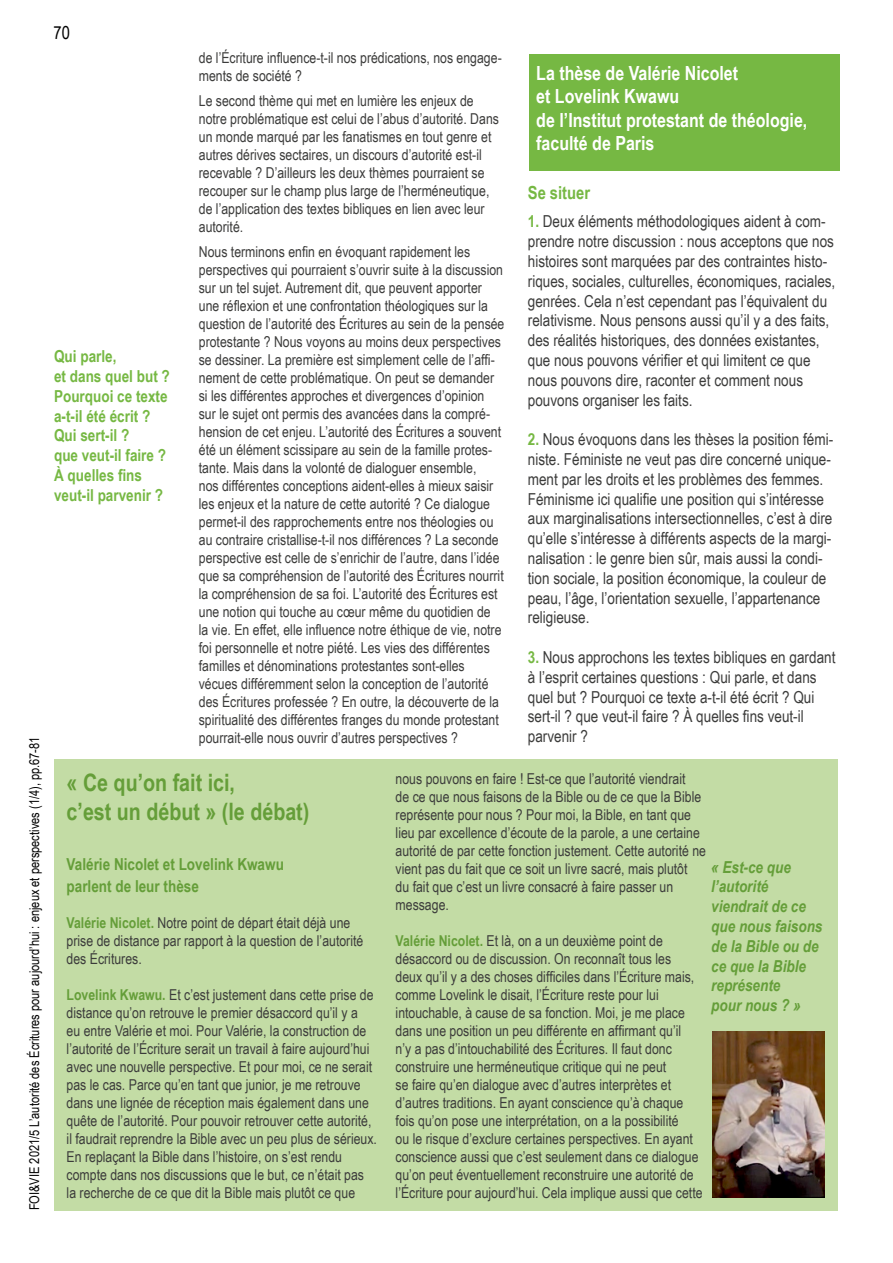
<style>
.page{position:relative;width:893px;height:1263px;background:#fff}
.page>*{position:absolute;margin:0;border:0;box-sizing:border-box;transform-origin:0 0}
.t1{font:700 24px/28.8px "Arial Narrow";color:#659e39}
.t2{font:700 19.5px/23.4px "Arial Narrow";color:#fff}
.t3{font:700 18px "Arial Narrow";color:#76b843}
.t4{font:18px "Arial Narrow";color:#000}
.t5{font:16.5px/19.8px "Arial Narrow";color:#3c3c3b}
.t6{font:700 16.5px/19.8px "Arial Narrow";color:#76b843}
.t7{font:italic 700 16.5px/19.8px "Arial Narrow";color:#659e39}
.t8{font:700 16.5px/21.6px "Arial Narrow";color:#659e39}
.t9{font:15px/18px "Arial Narrow";color:#3c3c3b}
.t10{font:13.5px "Arial Narrow";color:#000}
.s1{font-weight:700;color:#76b843}
.s2{font-weight:700;color:#659e39}
</style>
<div class="page">
<div style="left:529px;top:54px;width:310px;height:116px;background:#76b843"></div>
<div style="left:54px;top:759px;width:783px;height:451px;background:#c3dca5"></div>
<img style="left:712px;top:1031px;width:113px;height:167px">
<p class="t10" style="left:24px;top:1210px;width:475px;rotate:-90deg">FOI&amp;VIE 2021/5 L’autorité des Écritures pour aujourd’hui : enjeux et perspectives (1/4), pp.67-81</p>
<p class="t4" style="left:54px;top:20px;width:18px">70</p>
<p class="t6" style="left:54px;top:346px;width:117px">Qui parle,<br>et dans quel but ?<br>Pourquoi ce texte a-t-il été écrit ?<br>Qui sert-il ?<br>que veut-il faire ?<br>À quelles fins veut-il parvenir ?</p>
<p class="t9" style="left:199px;top:48px;width:304px">de l’Écriture influence-t-il nos prédications, nos engage&shy;ments de société ?</p>
<p class="t9" style="left:199px;top:91px;width:302px">Le second thème qui met en lumière les enjeux de notre problématique est celui de l’abus d’autorité. Dans un monde marqué par les fanatismes en tout genre et autres dérives sectaires, un discours d’autorité est-il recevable ? D’ailleurs les deux thèmes pourraient se recouper sur le champ plus large de l’herméneutique, de l’application des textes bibliques en lien avec leur autorité.</p>
<p class="t9" style="left:199px;top:242px;width:307px">Nous terminons enfin en évoquant rapidement les perspectives qui pourraient s’ouvrir suite à la discussion sur un tel sujet. Autrement dit, que peuvent apporter une réflexion et une confrontation théologiques sur la question de l’autorité des Écritures au sein de la pensée protestante ? Nous voyons au moins deux perspectives se dessiner. La première est simplement celle de l’affi&shy;nement de cette problématique. On peut se demander si les différentes approches et divergences d’opinion sur le sujet ont permis des avancées dans la compré&shy;hension de cet enjeu. L’autorité des Écritures a souvent été un élément scissipare au sein de la famille protes&shy;tante. Mais dans la volonté de dialoguer ensemble,<br>nos différentes conceptions aident-elles à mieux saisir les enjeux et la nature de cette autorité ? Ce dialogue permet-il des rapprochements entre nos théologies ou au contraire cristallise-t-il nos différences ? La seconde perspective est celle de s’enrichir de l’autre, dans l’idée que sa compréhension de l’autorité des Écritures nourrit la compréhension de sa foi. L’autorité des Écritures est une notion qui touche au cœur même du quotidien de<br>la vie. En effet, elle influence notre éthique de vie, notre foi personnelle et notre piété. Les vies des différentes familles et dénominations protestantes sont-elles vécues différemment selon la conception de l’autorité des Écritures professée ? En outre, la découverte de la spiritualité des différentes franges du monde protestant pourrait-elle nous ouvrir d’autres perspectives ?</p>
<h2 class="t2" style="left:536px;top:60px;width:272px">La thèse de Valérie Nicolet<br>et Lovelink Kwawu<br>de l’Institut protestant de théologie, faculté de Paris</h2>
<p class="t3" style="left:528px;top:179px;width:64px">Se situer</p>
<p class="t5" style="left:528px;top:211px;width:309px"><span class="s1">1.</span> Deux éléments méthodologiques aident à com&shy;prendre notre discussion : nous acceptons que nos histoires sont marquées par des contraintes histo&shy;riques, sociales, culturelles, économiques, raciales, genrées. Cela n’est cependant pas l’équivalent du relativisme. Nous pensons aussi qu’il y a des faits, des réalités historiques, des données existantes, que nous pouvons vérifier et qui limitent ce que nous pouvons dire, raconter et comment nous pouvons organiser les faits.</p>
<p class="t5" style="left:528px;top:429px;width:307px"><span class="s1">2.</span> Nous évoquons dans les thèses la position fémi&shy;niste. Féministe ne veut pas dire concerné unique&shy;ment par les droits et les problèmes des femmes.<br>Féminisme ici qualifie une position qui s’intéresse aux marginalisations intersectionnelles, c’est à dire qu’elle s’intéresse à différents aspects de la margi&shy;nalisation : le genre bien sûr, mais aussi la condi&shy;tion sociale, la position économique, la couleur de peau, l’âge, l’orientation sexuelle, l’appartenance religieuse.</p>
<p class="t5" style="left:528px;top:647px;width:309px"><span class="s1">3.</span> Nous approchons les textes bibliques en gardant à l’esprit certaines questions : Qui parle, et dans quel but ? Pourquoi ce texte a-t-il été écrit ? Qui sert-il ? que veut-il faire ? À quelles fins veut-il parvenir ?</p>
<h1 class="t1" style="left:67px;top:767px;width:244px">« Ce qu’on fait ici,<br>c’est un début » (le débat)</h1>
<p class="t8" style="left:67px;top:853px;width:219px">Valérie Nicolet et Lovelink Kwawu parlent de leur thèse</p>
<p class="t9" style="left:67px;top:913px;width:298px"><span class="s2">Valérie Nicolet.</span> Notre point de départ était déjà une prise de distance par rapport à la question de l’autorité des Écritures.</p>
<p class="t9" style="left:67px;top:985px;width:312px"><span class="s2">Lovelink Kwawu.</span> Et c’est justement dans cette prise de distance qu’on retrouve le premier désaccord qu’il y a<br>eu entre Valérie et moi. Pour Valérie, la construction de l’autorité de l’Écriture serait un travail à faire aujourd’hui avec une nouvelle perspective. Et pour moi, ce ne serait pas le cas. Parce qu’en tant que junior, je me retrouve dans une lignée de réception mais également dans une quête de l’autorité. Pour pouvoir retrouver cette autorité, il faudrait reprendre la Bible avec un peu plus de sérieux.<br>En replaçant la Bible dans l’histoire, on s’est rendu compte dans nos discussions que le but, ce n’était pas la recherche de ce que dit la Bible mais plutôt ce que</p>
<p class="t9" style="left:396px;top:769px;width:312px">nous pouvons en faire ! Est-ce que l’autorité viendrait<br>de ce que nous faisons de la Bible ou de ce que la Bible représente pour nous ? Pour moi, la Bible, en tant que lieu par excellence d’écoute de la parole, a une certaine autorité de par cette fonction justement. Cette autorité ne vient pas du fait que ce soit un livre sacré, mais plutôt<br>du fait que c’est un livre consacré à faire passer un message.</p>
<p class="t9" style="left:396px;top:931px;width:308px"><span class="s2">Valérie Nicolet.</span> Et là, on a un deuxième point de désaccord ou de discussion. On reconnaît tous les<br>deux qu’il y a des choses difficiles dans l’Écriture mais, comme Lovelink le disait, l’Écriture reste pour lui intouchable, à cause de sa fonction. Moi, je me place dans une position un peu différente en affirmant qu’il<br>n’y a pas d’intouchabilité des Écritures. Il faut donc construire une herméneutique critique qui ne peut<br>se faire qu’en dialogue avec d’autres interprètes et d’autres traditions. En ayant conscience qu’à chaque fois qu’on pose une interprétation, on a la possibilité<br>ou le risque d’exclure certaines perspectives. En ayant conscience aussi que c’est seulement dans ce dialogue qu’on peut éventuellement reconstruire une autorité de l’Écriture pour aujourd’hui. Cela implique aussi que cette</p>
<p class="t7" style="left:711px;top:856px;width:113px">« Est-ce que l’autorité viendrait de ce que nous faisons de la Bible ou de ce que la Bible représente<br>pour nous ? »</p>
</div>
